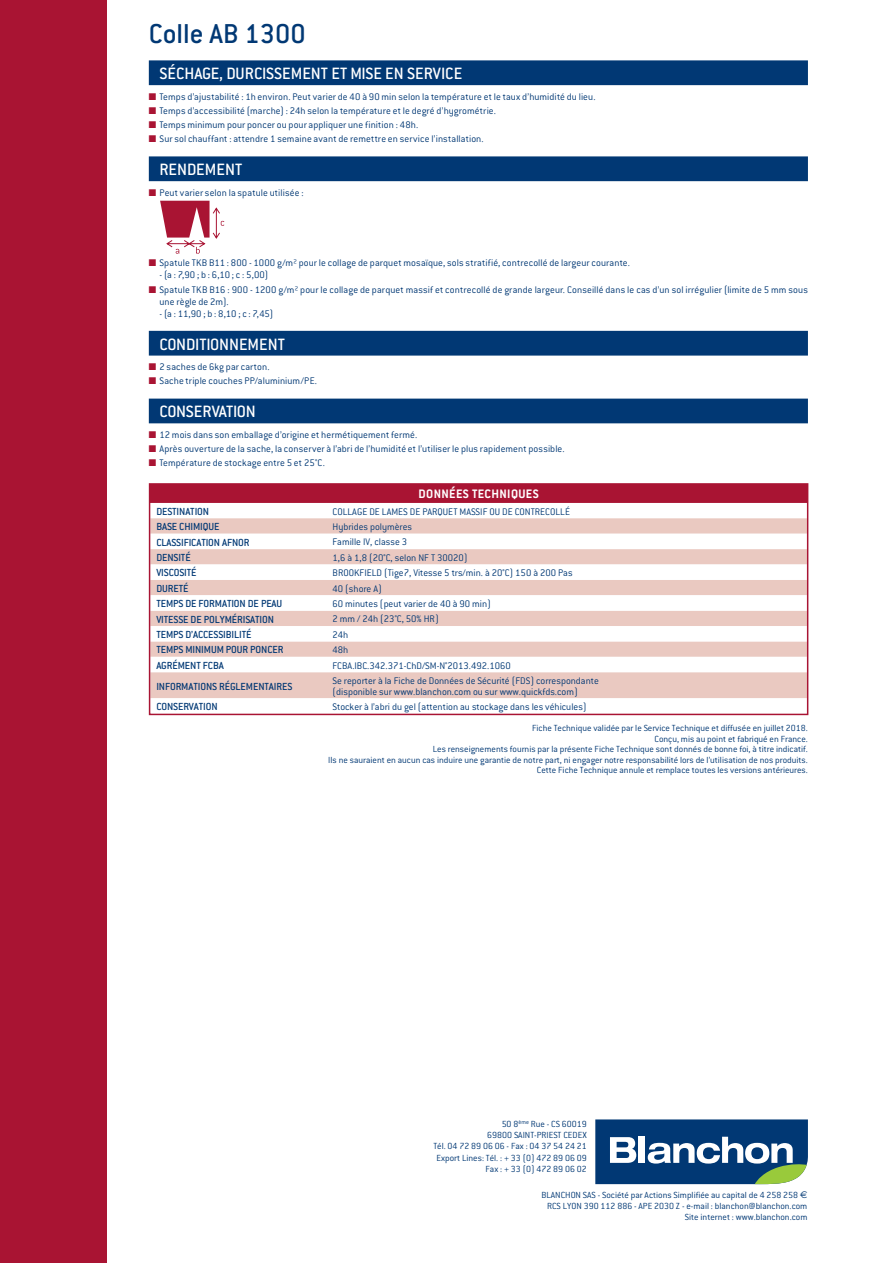
<style>
.page{position:relative;width:893px;height:1263px;background:#fff}
.page>*{position:absolute;margin:0;border:0;box-sizing:border-box;transform-origin:0 0}
.t1{font:500 30px "Conduit ITC";color:#013874}
.t2{font:500 18px "Conduit ITC";color:#fff}
.t3{font:500 18px "Conduit ITC";letter-spacing:-.02em;color:#fff}
.t4{font:700 13.5px "Conduit ITC";letter-spacing:.025em;color:#fff}
.t5{font:500 11.25px "Conduit ITC";letter-spacing:-.01em;color:#013874}
.t6{font:300 10.5px/12px "Conduit ITC";letter-spacing:.005em;color:#013874}
.t7{font:300 9.75px/11.2px "Conduit ITC";color:#013874;text-align:right}
.s1{color:#a91433}
.s2{font-family:"Euro Sans";font-weight:400}
</style>
<div class="page">
<div style="left:0;top:0;width:106px;height:1263px;background:#a91433"></div>
<div style="left:149px;top:60px;width:659px;height:25px;background:#013874"></div>
<div style="left:149px;top:156px;width:659px;height:25px;background:#013874"></div>
<div style="left:149px;top:331px;width:659px;height:25px;background:#013874"></div>
<div style="left:149px;top:399px;width:659px;height:24px;background:#013874"></div>
<div style="left:150px;top:485px;width:657px;height:18px;background:#a91433"></div>
<svg style="left:152px;top:518px;width:653px;height:16px;background:#eacbc4"></svg>
<svg style="left:152px;top:549px;width:653px;height:149px;fill:#eac9c1"></svg>
<div style="left:149px;top:483px;width:659px;height:232px;border:2px solid #a91433"></div>
<svg style="left:595px;top:1119px;width:213px;height:65px"></svg>
<svg style="left:160px;top:201px;width:64px;height:53px"></svg>
<h1 class="t1" style="left:149px;top:16px;width:158px">Colle AB 1300</h1>
<h2 class="t2" style="left:159px;top:63px;width:304px">SÉCHAGE, DURCISSEMENT ET MISE EN SERVICE</h2>
<p class="t6" style="left:149px;top:90px;width:448px"><span class="s1">■</span> Temps d’ajustabilité : 1h environ. Peut varier de 40 à 90 min selon la température et le taux d’humidité du lieu.</p>
<p class="t6" style="left:149px;top:105px;width:349px"><span class="s1">■</span> Temps d’accessibilité (marche) : 24h selon la température et le degré d’hygrométrie.</p>
<p class="t6" style="left:149px;top:119px;width:271px"><span class="s1">■</span> Temps minimum pour poncer ou pour appliquer une finition : 48h.</p>
<p class="t6" style="left:149px;top:133px;width:336px"><span class="s1">■</span> Sur sol chauffant : attendre 1 semaine avant de remettre en service l’installation.</p>
<h2 class="t2" style="left:159px;top:159px;width:84px">RENDEMENT</h2>
<p class="t6" style="left:149px;top:186px;width:156px"><span class="s1">■</span> Peut varier selon la spatule utilisée :</p>
<p class="t6" style="left:149px;top:257px;width:483px"><span class="s1">■</span> Spatule TKB B11 : 800 - 1000 g/m² pour le collage de parquet mosaïque, sols stratifié, contrecollé de largeur courante.</p>
<p class="t6" style="left:159px;top:269px;width:110px">- (a : 7,90 ; b : 6,10 ; c : 5,00)</p>
<p class="t6" style="left:159px;top:283px;width:650px;text-indent:-11px"><span class="s1">■</span> Spatule TKB B16 : 900 - 1200 g/m² pour le collage de parquet massif et contrecollé de grande largeur. Conseillé dans le cas d’un sol irrégulier (limite de 5 mm sous une règle de 2m).</p>
<p class="t6" style="left:159px;top:307px;width:115px">- (a : 11,90 ; b : 8,10 ; c : 7,45)</p>
<h2 class="t2" style="left:159px;top:334px;width:127px">CONDITIONNEMENT</h2>
<p class="t6" style="left:149px;top:361px;width:122px"><span class="s1">■</span> 2 saches de 6kg par carton.</p>
<p class="t6" style="left:149px;top:375px;width:170px"><span class="s1">■</span> Sache triple couches PP/aluminium/PE.</p>
<h2 class="t3" style="left:159px;top:402px;width:98px">CONSERVATION</h2>
<p class="t6" style="left:149px;top:429px;width:270px"><span class="s1">■</span> 12 mois dans son emballage d’origine et hermétiquement fermé.</p>
<p class="t6" style="left:149px;top:443px;width:417px"><span class="s1">■</span> Après ouverture de la sache, la conserver à l’abri de l’humidité et l’utiliser le plus rapidement possible.</p>
<p class="t6" style="left:149px;top:457px;width:178px"><span class="s1">■</span> Température de stockage entre 5 et 25°C.</p>
<p class="t4" style="left:419px;top:486px;width:122px">DONNÉES TECHNIQUES</p>
<p class="t5" style="left:156px;top:505px;width:54px">DESTINATION</p>
<p class="t6" style="left:333px;top:505px;width:239px">COLLAGE DE LAMES DE PARQUET MASSIF OU DE CONTRECOLLÉ</p>
<p class="t5" style="left:156px;top:520px;width:65px">BASE CHIMIQUE</p>
<p class="t6" style="left:333px;top:521px;width:81px">Hybrides polymères</p>
<p class="t5" style="left:156px;top:536px;width:95px">CLASSIFICATION AFNOR</p>
<p class="t6" style="left:333px;top:536px;width:76px">Famille IV, classe 3</p>
<p class="t5" style="left:156px;top:551px;width:36px">DENSITÉ</p>
<p class="t6" style="left:333px;top:551px;width:137px">1,6 à 1,8 (20°C, selon NF T 30020)</p>
<p class="t5" style="left:156px;top:567px;width:42px">VISCOSITÉ</p>
<p class="t6" style="left:333px;top:567px;width:242px">BROOKFIELD (Tige7, Vitesse 5 trs/min. à 20°C) 150 à 200 Pas</p>
<p class="t5" style="left:156px;top:582px;width:34px">DURETÉ</p>
<p class="t6" style="left:333px;top:582px;width:51px">40 (shore A)</p>
<p class="t5" style="left:156px;top:597px;width:127px">TEMPS DE FORMATION DE PEAU</p>
<p class="t6" style="left:333px;top:598px;width:160px">60 minutes (peut varier de 40 à 90 min)</p>
<p class="t5" style="left:156px;top:613px;width:119px">VITESSE DE POLYMÉRISATION</p>
<p class="t6" style="left:333px;top:613px;width:108px">2 mm / 24h (23°C, 50% HR)</p>
<p class="t5" style="left:156px;top:628px;width:97px">TEMPS D’ACCESSIBILITÉ</p>
<p class="t6" style="left:333px;top:628px;width:17px">24h</p>
<p class="t5" style="left:156px;top:644px;width:129px">TEMPS MINIMUM POUR PONCER</p>
<p class="t6" style="left:333px;top:644px;width:17px">48h</p>
<p class="t5" style="left:156px;top:659px;width:69px">AGRÉMENT FCBA</p>
<p class="t6" style="left:333px;top:659px;width:180px">FCBA.IBC.342.371-ChD/SM-N°2013.492.1060</p>
<p class="t5" style="left:156px;top:680px;width:137px">INFORMATIONS RÉGLEMENTAIRES</p>
<p class="t6" style="left:333px;top:675px;width:268px;line-height:11.2px">Se reporter à la Fiche de Données de Sécurité (FDS) correspondante (disponible sur www.blanchon.com ou sur www.quickfds.com)</p>
<p class="t5" style="left:156px;top:700px;width:63px">CONSERVATION</p>
<p class="t6" style="left:333px;top:701px;width:256px">Stocker à l’abri du gel (attention au stockage dans les véhicules)</p>
<p class="t7" style="left:328px;top:723px;width:481px;line-height:10.5px">Fiche Technique validée par le Service Technique et diffusée en juillet 2018.<br>Conçu, mis au point et fabriqué en France.<br>Les renseignements fournis par la présente Fiche Technique sont donnés de bonne foi, à titre indicatif.<br>Ils ne sauraient en aucun cas induire une garantie de notre part, ni engager notre responsabilité lors de l’utilisation de nos produits.<br>Cette Fiche Technique annule et remplace toutes les versions antérieures.</p>
<p class="t7" style="left:433px;top:1118px;width:155px">50 8<sup>ème</sup> Rue - CS 60019<br>69800 SAINT-PRIEST CEDEX<br>Tél. 04 72 89 06 06 - Fax : 04 37 54 24 21<br>Export Lines: Tél. : + 33 (0) 472 89 06 09<br>Fax : + 33 (0) 472 89 06 02</p>
<p class="t7" style="left:541px;top:1189px;width:267px">BLANCHON SAS - Société par Actions Simplifiée au capital de 4 258 258 <span class="s2">e<br></span>RCS LYON 390 112 886 - APE 2030 Z - e-mail : blanchon@blanchon.com<br>Site internet : www.blanchon.com</p>
</div>
